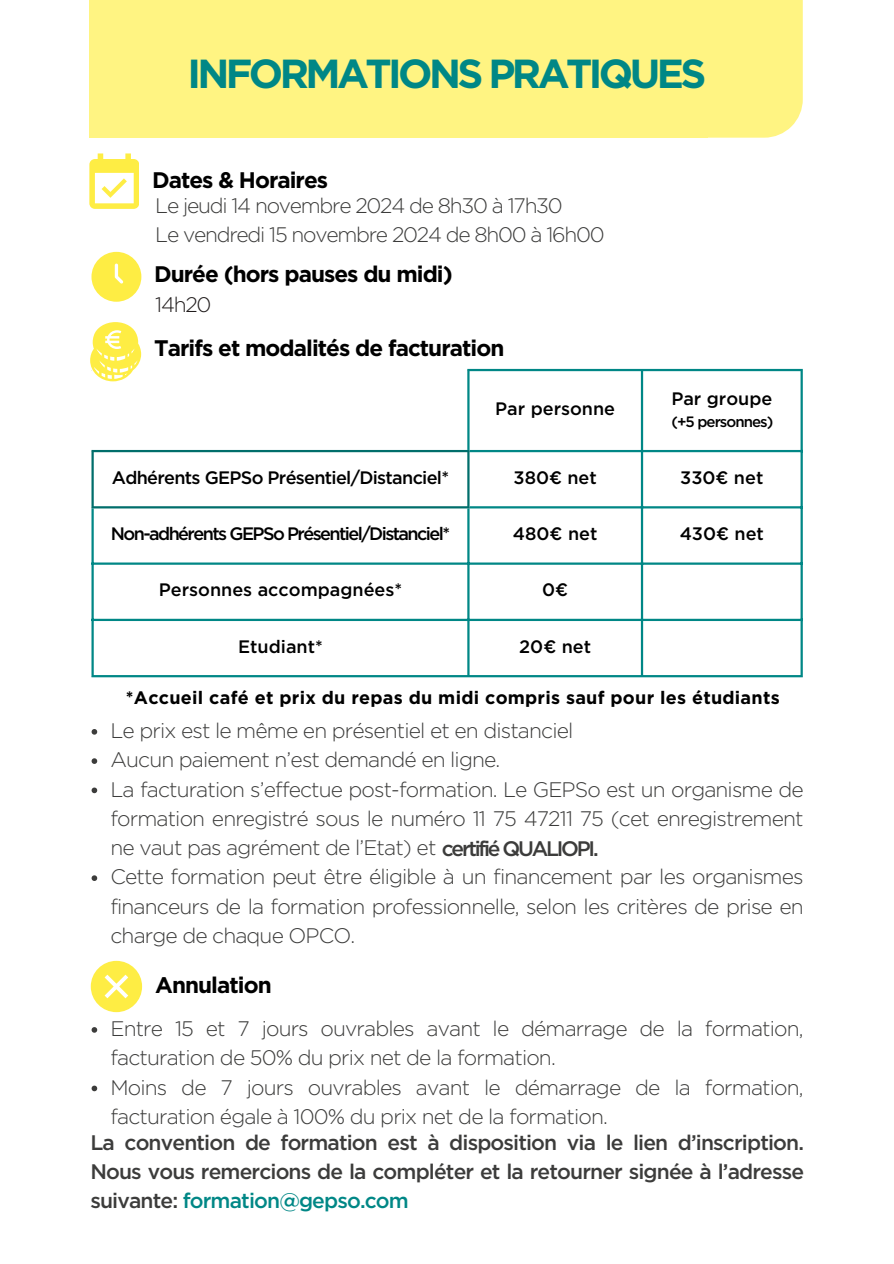
<style>
.page{position:relative;width:894px;height:1264px;background:#fff}
.page>*{position:absolute;margin:0;border:0;box-sizing:border-box;transform-origin:0 0}
.t1{font:700 40.5px "Gotham";letter-spacing:-.09em;color:#008786}
.t2{font:700 22.5px "Gotham";letter-spacing:-.045em;color:#000}
.t3{font:300 21px/29.2px "Gotham";letter-spacing:-.04em;color:#3c3c3b}
.t4{font:500 21px/29.2px "Gotham";letter-spacing:-.04em;color:#3c3c3b;text-align:justify}
.t5{font:300 21px "Gotham";letter-spacing:-.06em;color:#3c3c3b}
.t6{font:300 21px "Gotham";letter-spacing:-.06em;color:#211d1d}
.t7{font:500 18px "Gotham";letter-spacing:-.04em;color:#000}
.t8{font:700 18px "Gotham";letter-spacing:.015em;color:#000}
.t9{font:500 18px "Gotham";color:#000}
.t10{font:500 18px "Gotham";letter-spacing:-.085em;color:#000}
.t11{font:500 15px "Gotham";letter-spacing:-.065em;color:#000}
.s1{font-weight:500}
.s2{color:#008786}
</style>
<div class="page">
<hr style="left:91px;top:452px;width:3px;height:54px;background:#006e6b">
<hr style="left:467px;top:452px;width:2px;height:54px;background:#006e6b">
<hr style="left:91px;top:450px;width:378px;height:2px;background:#006e6b">
<hr style="left:91px;top:506px;width:378px;height:2px;background:#006e6b">
<hr style="left:91px;top:508px;width:3px;height:167px;background:#008786">
<hr style="left:467px;top:371px;width:2px;height:79px;background:#008786">
<hr style="left:467px;top:508px;width:2px;height:167px;background:#008786">
<hr style="left:640px;top:371px;width:3px;height:304px;background:#008786">
<hr style="left:800px;top:371px;width:2px;height:304px;background:#008786">
<hr style="left:467px;top:369px;width:335px;height:2px;background:#008786">
<hr style="left:469px;top:450px;width:333px;height:2px;background:#008786">
<hr style="left:469px;top:506px;width:333px;height:2px;background:#008786">
<hr style="left:91px;top:562px;width:711px;height:2px;background:#008786">
<hr style="left:91px;top:618px;width:711px;height:3px;background:#008786">
<hr style="left:91px;top:675px;width:711px;height:2px;background:#008786">
<div style="left:550px;top:0;width:252px;height:138px;background:#fff482"></div>
<div style="left:89px;top:0;width:618px;height:138px;background:#fff482"></div>
<svg style="left:90px;top:322px;width:51px;height:59px"></svg>
<div style="left:91px;top:960px;width:51px;height:52px;background:#feed44;border-radius:50%"></div>
<svg style="left:105px;top:974px;width:23px;height:24px"></svg>
<svg style="left:91px;top:252px;width:50px;height:49px"></svg>
<svg style="left:89px;top:153px;width:50px;height:56px"></svg>
<svg style="left:92px;top:1027px;width:5px;height:5px"></svg>
<svg style="left:92px;top:1085px;width:5px;height:6px"></svg>
<svg style="left:92px;top:729px;width:5px;height:5px"></svg>
<svg style="left:92px;top:758px;width:5px;height:6px"></svg>
<svg style="left:92px;top:787px;width:5px;height:6px"></svg>
<svg style="left:92px;top:875px;width:5px;height:6px"></svg>
<p class="t1" style="left:187px;top:56px;width:520px">INFORMATIONS PRATIQUES</p>
<p class="t2" style="left:152px;top:170px;width:178px">Dates &amp; Horaires</p>
<p class="t5" style="left:155px;top:196px;width:409px">Le jeudi 14 novembre 2024 de 8h30 à 17h30</p>
<p class="t5" style="left:155px;top:225px;width:451px">Le vendredi 15 novembre 2024 de 8h00 à 16h00</p>
<p class="t2" style="left:154px;top:264px;width:300px">Durée (hors pauses du midi)</p>
<p class="t6" style="left:155px;top:295px;width:58px">14h20</p>
<p class="t2" style="left:154px;top:338px;width:351px">Tarifs et modalités de facturation</p>
<h1 class="t9" style="left:495px;top:400px;width:121px">Par personne</h1>
<p class="t9" style="left:671px;top:390px;width:102px">Par groupe</p>
<h2 class="t11" style="left:671px;top:415px;width:103px">(+5 personnes)</h2>
<h2 class="t7" style="left:112px;top:469px;width:338px">Adhérents GEPSo Présentiel/Distanciel*</h2>
<p class="t7" style="left:513px;top:469px;width:85px">380€ net</p>
<p class="t7" style="left:680px;top:469px;width:85px">330€ net</p>
<h2 class="t10" style="left:111px;top:525px;width:340px">Non-adhérents GEPSo Présentiel/Distanciel*</h2>
<p class="t7" style="left:513px;top:525px;width:86px">480€ net</p>
<p class="t7" style="left:679px;top:525px;width:86px">430€ net</p>
<h2 class="t9" style="left:159px;top:582px;width:245px">Personnes accompagnées*</h2>
<p class="t7" style="left:542px;top:582px;width:27px">0€</p>
<p class="t9" style="left:238px;top:638px;width:86px">Etudiant*</p>
<p class="t7" style="left:519px;top:638px;width:73px">20€ net</p>
<p class="t8" style="left:126px;top:689px;width:655px">*Accueil café et prix du repas du midi compris sauf pour les étudiants</p>
<p class="t3" style="left:110px;top:717px;width:464px">Le prix est le même en présentiel et en distanciel</p>
<p class="t3" style="left:110px;top:746px;width:391px">Aucun paiement n’est demandé en ligne.</p>
<p class="t3" style="left:110px;top:775px;width:694px;text-align:justify">La facturation s’effectue post-formation. Le GEPSo est un organisme de formation enregistré sous le numéro 11 75 47211 75 (cet enregistrement ne vaut pas agrément de l’Etat) et <span class="s1">certifié QUALIOPI.</span></p>
<p class="t3" style="left:110px;top:863px;width:694px;text-align:justify">Cette formation peut être éligible à un financement par les organismes financeurs de la formation professionnelle, selon les critères de prise en charge de chaque OPCO.</p>
<p class="t2" style="left:155px;top:975px;width:118px">Annulation</p>
<p class="t3" style="left:110px;top:1015px;width:694px">Entre 15 et 7 jours ouvrables avant le démarrage de la formation, facturation de 50% du prix net de la formation.</p>
<p class="t3" style="left:110px;top:1073px;width:694px">Moins de 7 jours ouvrables avant le démarrage de la formation, facturation égale à 100% du prix net de la formation.</p>
<p class="t4" style="left:90px;top:1128px;width:715px">La convention de formation est à disposition via le lien d’inscription.<br>Nous vous remercions de la compléter et la retourner signée à l’adresse suivante: <span class="s2">formation@gepso.com</span></p>
</div>
